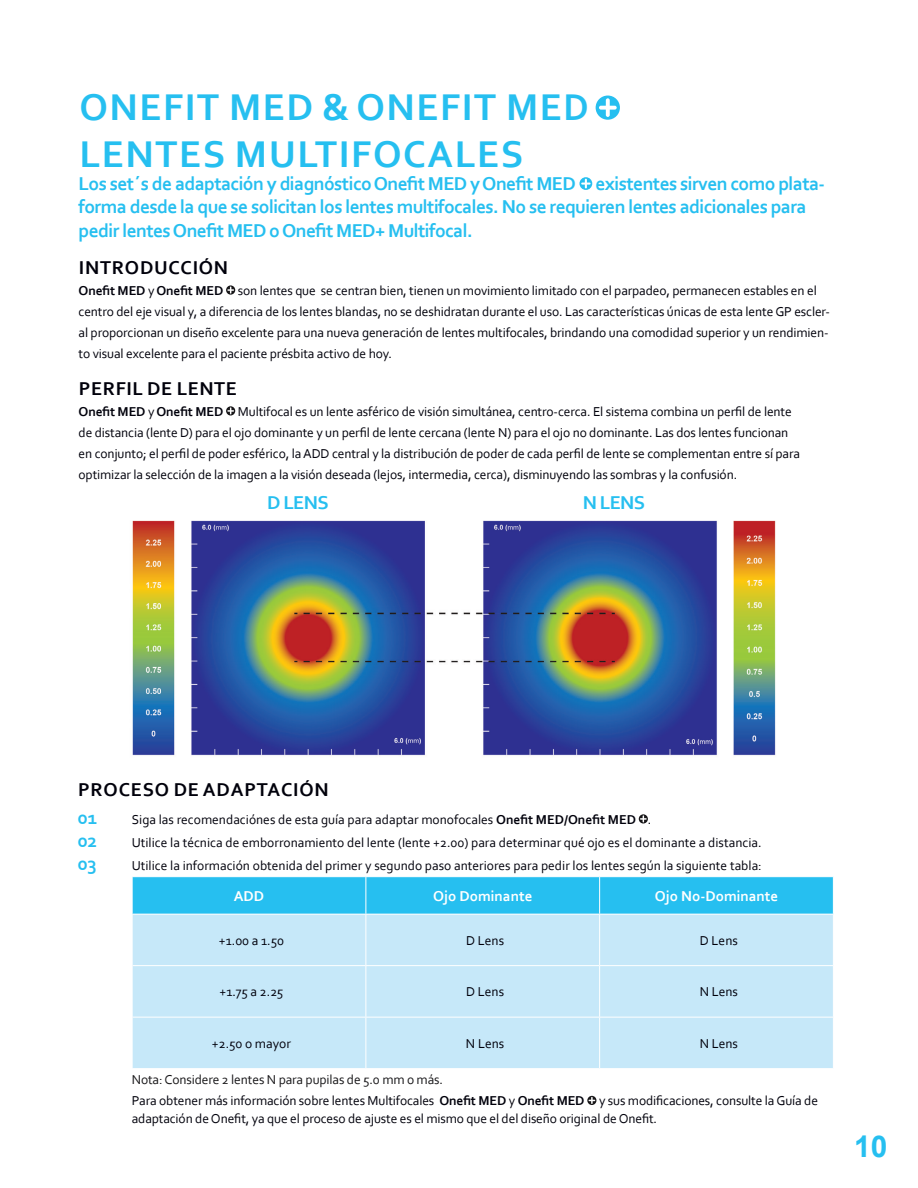
<style>
.page{position:relative;width:918px;height:1188px;background:#fff}
.page>*{position:absolute;margin:0;border:0;box-sizing:border-box;transform-origin:0 0}
.t1{font:700 39px/46.8px "Corbel";letter-spacing:.04em;color:#26bff0}
.t2{font:700 30px "Arial";color:#26bff0}
.t3{font:700 19.5px/23.4px "Corbel";letter-spacing:-.03em;color:#26bff0}
.t4{font:700 19.5px "Corbel";letter-spacing:.04em;color:#00000b}
.t5{font:700 15px "Corbel";color:#fff}
.t6{font:13.5px/21px "Corbel";letter-spacing:-.01em;color:#00000b}
.s1{font-weight:700}
.s2{color:#181719}
</style>
<div class="page">
<img style="left:132px;top:520px;width:644px;height:236px">
<svg style="left:596px;top:96px;width:24px;height:24px"></svg>
<svg style="left:579px;top:177px;width:13px;height:13px"></svg>
<svg style="left:226px;top:285px;width:9px;height:10px"></svg>
<svg style="left:227px;top:287px;width:7px;height:7px"></svg>
<svg style="left:226px;top:406px;width:9px;height:10px"></svg>
<svg style="left:227px;top:407px;width:7px;height:7px"></svg>
<svg style="left:639px;top:814px;width:9px;height:10px"></svg>
<svg style="left:640px;top:815px;width:7px;height:7px"></svg>
<div style="left:133px;top:877px;width:700px;height:37px;background:#26bff0"></div>
<div style="left:133px;top:915px;width:700px;height:153px;background:#c6e8f9"></div>
<hr style="left:366px;top:877px;width:1px;height:37px;background:#fff">
<hr style="left:599px;top:877px;width:1px;height:37px;background:#fff">
<hr style="left:133px;top:965px;width:233px;height:1px;background:#fff">
<hr style="left:366px;top:965px;width:234px;height:1px;background:#fff">
<hr style="left:133px;top:1017px;width:233px;height:1px;background:#fff">
<hr style="left:366px;top:1017px;width:234px;height:1px;background:#fff">
<hr style="left:366px;top:915px;width:1px;height:50px;background:#fff">
<hr style="left:599px;top:915px;width:1px;height:50px;background:#fff">
<hr style="left:366px;top:966px;width:1px;height:51px;background:#fff">
<hr style="left:600px;top:965px;width:234px;height:1px;background:#fff">
<hr style="left:599px;top:966px;width:1px;height:51px;background:#fff">
<hr style="left:366px;top:1018px;width:1px;height:50px;background:#fff">
<hr style="left:600px;top:1017px;width:234px;height:1px;background:#fff">
<hr style="left:599px;top:1018px;width:1px;height:50px;background:#fff">
<svg style="left:587px;top:1096px;width:9px;height:9px"></svg>
<svg style="left:589px;top:1097px;width:6px;height:7px"></svg>
<p class="t1" style="left:79px;top:82px;width:511px">ONEFIT MED &amp; ONEFIT MED<br>LENTES MULTIFOCALES</p>
<p class="t3" style="left:79px;top:171px;width:748px">Los set´s de adaptación y diagnósticoOnefit MED y Onefit MED existentes sirven como plata&shy;forma desde la que se solicitan los lentes multifocales. No se requieren lentes adicionales para pedir lentes Onefit MED o Onefit MED+ Multifocal.</p>
<p class="t4" style="left:79px;top:255px;width:151px">INTRODUCCIÓN</p>
<p class="t6" style="left:79px;top:279px;width:753px"><span class="s1">Onefit MED</span> y <span class="s1">Onefit MED</span> son lentes que se centran bien, tienen un movimiento limitado con el parpadeo, permanecen estables en el centro del eje visual y, a diferencia de los lentes blandas, no se deshidratan durante el uso. Las características únicas de esta lente GP escler&shy;al proporcionan un diseño excelente para una nueva generación de lentes multifocales, brindando una comodidad superior y un rendimien&shy;to visual excelente para el paciente présbita activo de hoy.</p>
<p class="t4" style="left:79px;top:376px;width:159px">PERFIL DE LENTE</p>
<p class="t6" style="left:79px;top:400px;width:723px"><span class="s1">Onefit MED</span> y <span class="s1">Onefit MED</span> Multifocal es un lente asférico de visión simultánea, centro-cerca. El sistema combina un perfil de lente de distancia (lente D) para el ojo dominante y un perfil de lente cercana (lente N) para el ojo no dominante. Las dos lentes funcionan en conjunto; el perfil de poder esférico, la ADD central y la distribución de poder de cada perfil de lente se complementan entre sí para optimizar la selección de la imagen a la visión deseada (lejos, intermedia, cerca), disminuyendo las sombras y la confusión.</p>
<p class="t3" style="left:267px;top:490px;width:63px">D LENS</p>
<p class="t3" style="left:583px;top:490px;width:64px">N LENS</p>
<p class="t4" style="left:78px;top:777px;width:252px">PROCESO DE ADAPTACIÓN</p>
<p class="t3" style="left:78px;top:805px;width:21px">01</p>
<p class="t6" style="left:132px;top:808px;width:521px">Siga las recomendaciónes de esta guía para adaptar monofocales <span class="s1">Onefit MED/Onefit MED</span> .</p>
<p class="t3" style="left:78px;top:828px;width:21px">02</p>
<p class="t6" style="left:132px;top:832px;width:631px">Utilice la técnica de emborronamiento del lente (lente +2.00) para determinar qué ojo es el dominante a distancia.</p>
<p class="t3" style="left:78px;top:852px;width:21px">03</p>
<p class="t6" style="left:132px;top:855px;width:632px">Utilice la información obtenida del primer y segundo paso anteriores para pedir los lentes según la siguiente tabla:</p>
<p class="t5" style="left:234px;top:887px;width:32px">ADD</p>
<p class="t5" style="left:433px;top:887px;width:101px">Ojo Dominante</p>
<p class="t5" style="left:655px;top:887px;width:125px">Ojo No-Dominante</p>
<p class="t6" style="left:219px;top:930px;width:67px">+1.00 a 1.50</p>
<p class="t6" style="left:466px;top:930px;width:40px">D Lens</p>
<p class="t6" style="left:700px;top:930px;width:40px">D Lens</p>
<p class="t6" style="left:219px;top:981px;width:65px">+1.75 a 2.25</p>
<p class="t6" style="left:466px;top:981px;width:40px">D Lens</p>
<p class="t6" style="left:700px;top:981px;width:40px">N Lens</p>
<p class="t6" style="left:212px;top:1033px;width:81px">+2.50 o mayor</p>
<p class="t6" style="left:466px;top:1033px;width:40px">N Lens</p>
<p class="t6" style="left:700px;top:1033px;width:40px">N Lens</p>
<p class="t6" style="left:132px;top:1069px;width:688px"><span class="s2">Nota: Considere 2 lentes N para pupilas de 5.0 mm o más.<br></span>Para obtener más información sobre lentes Multifocales <span class="s1">Onefit MED</span> y <span class="s1">Onefit MED</span> y sus modificaciones, consulte la Guía de</p>
<p class="t6" style="left:132px;top:1108px;width:527px">adaptación de Onefit, ya que el proceso de ajuste es el mismo que el del diseño original de Onefit.</p>
<p class="t2" style="left:854px;top:1126px;width:35px">10</p>
</div>
